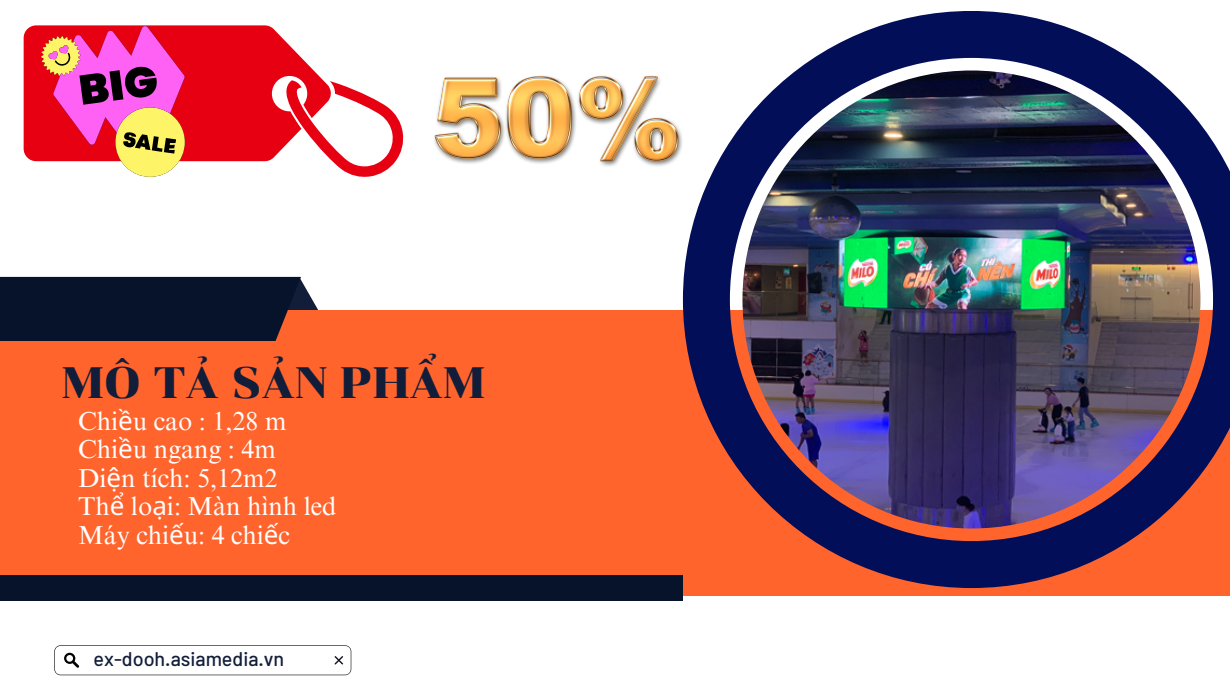
<style>
.page{position:relative;width:1230px;height:693px;background:#fff}
.page>*{position:absolute;margin:0;border:0;box-sizing:border-box;transform-origin:0 0}
.t1{font:43.7px "Chonburi";color:#121d39}
.t2{font:26px "Times NRMT Pro";color:#fff}
.t3{font:500 19.7px "Barlow";color:#121d39}
.s1{font-family:"Noto Sans"}
</style>
<div class="page">
<svg style="left:54px;top:645px;width:297px;height:30px"></svg>
<div style="left:0;top:310px;width:1230px;height:286px;background:#ff642d"></div>
<div style="left:0;top:575px;width:683px;height:26px;background:#07132b"></div>
<img style="left:683px;top:11px;width:547px;height:577px">
<svg style="left:0;top:277px;width:318px;height:64px;background:#181b2e"></svg>
<img style="left:434px;top:76px;width:248px;height:90px">
<svg style="left:331px;top:81px;width:72px;height:96px"></svg>
<svg style="left:24px;top:25px;width:307px;height:136px;fill:#e60012"></svg>
<svg style="left:41px;top:25px;width:144px;height:152px;background:#dc627b"></svg>
<p class="t1" style="left:62px;top:357px;width:425px">MÔ TẢ SẢN PHẨM</p>
<p class="t2" style="left:78px;top:411px;width:210px">Chi<span class="s1">ề</span>u cao : 1,28 m</p>
<p class="t2" style="left:78px;top:440px;width:199px">Chi<span class="s1">ề</span>u ngang : 4m</p>
<p class="t2" style="left:78px;top:468px;width:201px">Di<span class="s1">ệ</span>n tích: 5,12m2</p>
<p class="t2" style="left:78px;top:497px;width:260px">Th<span class="s1">ể</span> lo<span class="s1">ạ</span> i: Màn hình led</p>
<p class="t2" style="left:78px;top:525px;width:213px">Máy chi<span class="s1">ế</span>u: 4 chi<span class="s1">ế</span>c</p>
<p class="t3" style="left:94px;top:647px;width:192px">ex-dooh.asiamedia.vn</p>
</div>
